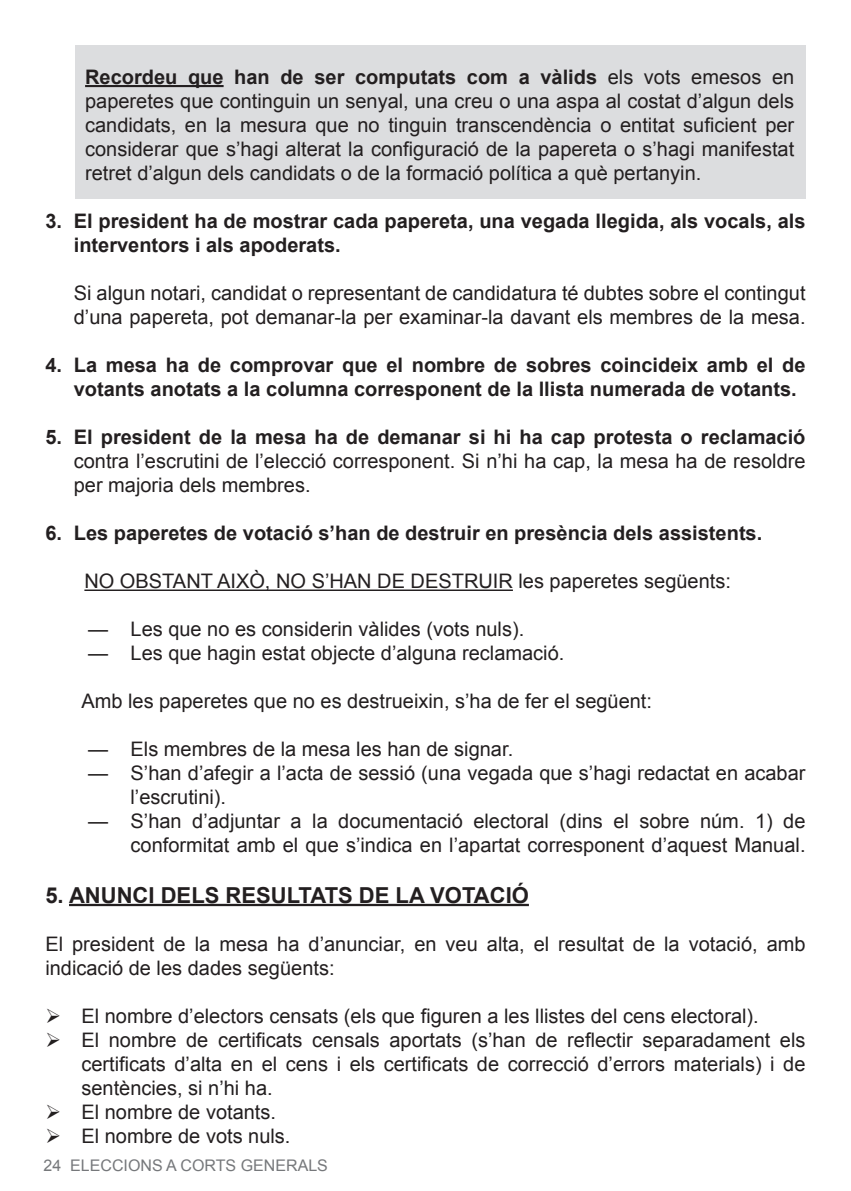
<style>
.page{position:relative;width:851px;height:1191px;background:#fff}
.page>*{position:absolute;margin:0;border:0;box-sizing:border-box;transform-origin:0 0}
.t1{font:700 22px "Arial";color:#231f20}
.Texto_independiente{font:20px/24px "Arial";color:#231f20;text-align:justify}
.t2{font:700 20px/24px "Arial";color:#231f20}
.t3{font:16px "Arial";color:#76787b}
.s1{font-weight:700}
</style>
<div class="page">
<div style="left:75px;top:45px;width:730px;height:153px;background:#dcdddf"></div>
<hr style="left:85px;top:85px;width:138px;height:2px;background:#231f20">
<hr style="left:84px;top:589px;width:429px;height:2px;background:#231f20">
<hr style="left:69px;top:903px;width:460px;height:3px;background:#231f20">
<p class="Texto_independiente" style="left:85px;top:65px;width:710px"><span class="s1">Recordeu que han de ser computats com a vàlids</span> els vots emesos en paperetes que continguin un senyal, una creu o una aspa al costat d’algun dels candidats, en la mesura que no tinguin transcendència o entitat suficient per considerar que s’hagi alterat la configuració de la papereta o s’hagi manifestat retret d’algun dels candidats o de la formació política a què pertanyin.</p>
<p class="t2" style="left:74px;top:209px;width:733px;text-indent:-28px">3. El president ha de mostrar cada papereta, una vegada llegida, als vocals, als interventors i als apoderats.</p>
<p class="Texto_independiente" style="left:74px;top:281px;width:733px">Si algun notari, candidat o representant de candidatura té dubtes sobre el contingut d’una papereta, pot demanar-la per examinar-la davant els membres de la mesa.</p>
<p class="t2" style="left:74px;top:353px;width:733px;text-indent:-28px">4. La mesa ha de comprovar que el nombre de sobres coincideix amb el de votants anotats a la columna corresponent de la llista numerada de votants.</p>
<p class="Texto_independiente" style="left:74px;top:425px;width:733px;text-indent:-28px"><span class="s1">5. El president de la mesa ha de demanar si hi ha cap protesta o reclamació </span>contra l’escrutini de l’elecció corresponent. Si n’hi ha cap, la mesa ha de resoldre per majoria dels membres.</p>
<p class="t2" style="left:45px;top:521px;width:718px">6. Les paperetes de votació s’han de destruir en presència dels assistents.</p>
<p class="Texto_independiente" style="left:84px;top:569px;width:648px">NO OBSTANT AIXÒ, NO S’HAN DE DESTRUIR les paperetes següents:</p>
<p class="Texto_independiente" style="left:88px;top:617px;width:437px">— Les que no es considerin vàlides (vots nuls).</p>
<p class="Texto_independiente" style="left:88px;top:641px;width:478px">— Les que hagin estat objecte d’alguna reclamació.</p>
<p class="Texto_independiente" style="left:81px;top:689px;width:572px">Amb les paperetes que no es destrueixin, s’ha de fer el següent:</p>
<p class="Texto_independiente" style="left:88px;top:737px;width:426px">— Els membres de la mesa les han de signar.</p>
<p class="Texto_independiente" style="left:130px;top:761px;width:676px;text-indent:-43px">— S’han d’afegir a l’acta de sessió (una vegada que s’hagi redactat en acabar l’escrutini).</p>
<p class="Texto_independiente" style="left:88px;top:809px;width:719px;text-align:right">— S’han d’adjuntar a la documentació electoral (dins el sobre núm. 1) de conformitat amb el que s’indica en l’apartat corresponent d’aquest Manual.</p>
<p class="t1" style="left:45px;top:880px;width:485px">5. ANUNCI DELS RESULTATS DE LA VOTACIÓ</p>
<p class="Texto_independiente" style="left:45px;top:932px;width:761px">El president de la mesa ha d’anunciar, en veu alta, el resultat de la votació, amb indicació de les dades següents:</p>
<p class="Texto_independiente" style="left:45px;top:1004px;width:714px">➢ El nombre d’electors censats (els que figuren a les llistes del cens electoral).</p>
<p class="Texto_independiente" style="left:81px;top:1028px;width:725px;text-indent:-36px">➢ El nombre de certificats censals aportats (s’han de reflectir separadament els certificats d’alta en el cens i els certificats de correcció d’errors materials) i de sentències, si n’hi ha.</p>
<p class="Texto_independiente" style="left:45px;top:1100px;width:232px">➢ El nombre de votants.</p>
<p class="Texto_independiente" style="left:45px;top:1124px;width:246px">➢ El nombre de vots nuls.</p>
<p class="t3" style="left:43px;top:1154px;width:286px">24 ELECCIONS A CORTS GENERALS</p>
</div>
